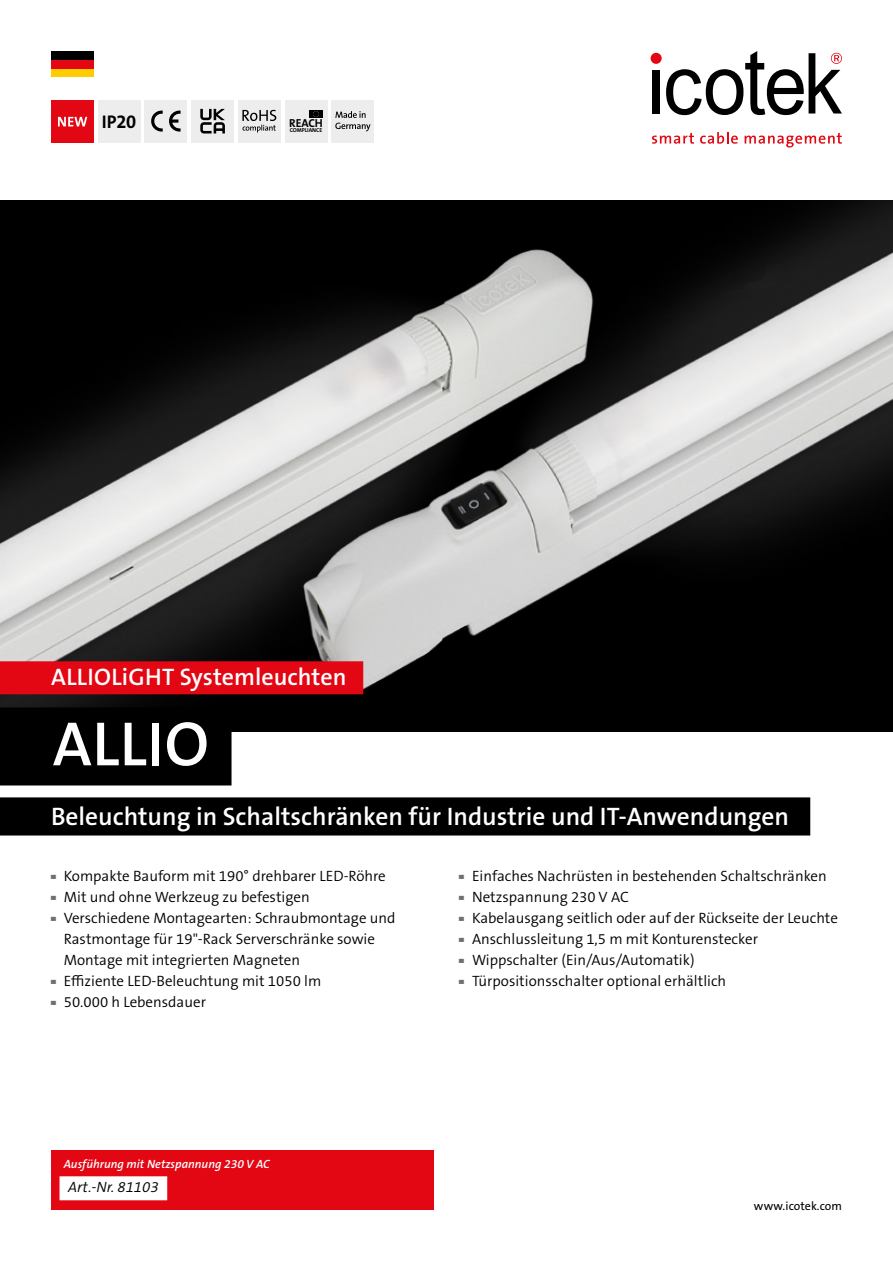
<style>
.page{position:relative;width:893px;height:1263px;background:#fff}
.page>*{position:absolute;margin:0;border:0;box-sizing:border-box;transform-origin:0 0}
.t1{font:600 63px "The Sans B W6";letter-spacing:.01em;color:#fff}
.t2{font:600 25.35px "The Sans B W6";color:#fff}
.t3{font:600 24px "The Sans B W6";color:#fff}
.t4{font:700 18.45px "The Sans B W7";color:#000}
.t5{font:300 15px/21px "The Sans B W4";color:#000}
.t6{font:italic 300 15px "The Sans B W4";color:#000}
.t7{font:italic 600 12px "The Sans B W6";color:#fff}
.t8{font:12px "The Sans B W5 Plain";letter-spacing:.005em;color:#000}
.t9{font:700 11.7px "The Sans Os F";letter-spacing:-.015em;color:#000}
.t10{font:300 6.75px "The Sans Os F";color:#706f6f}
.t11{font:700 5.7px "The Sans Os F";letter-spacing:-.01em;color:#000}
</style>
<div class="page">
<div style="left:651px;top:53px;width:11px;height:11px;background:#e30613;border-radius:50%"></div>
<svg style="left:666px;top:51px;width:176px;height:64px"></svg>
<div style="left:652px;top:70px;width:8px;height:44px;background:#000"></div>
<svg style="left:652px;top:133px;width:42px;height:11px"></svg>
<svg style="left:700px;top:132px;width:38px;height:12px"></svg>
<svg style="left:745px;top:133px;width:97px;height:15px"></svg>
<div style="left:238px;top:100px;width:43px;height:42px;background:#ededed"></div>
<svg style="left:242px;top:110px;width:34px;height:23px"></svg>
<div style="left:332px;top:100px;width:42px;height:42px;background:#ededed"></div>
<svg style="left:335px;top:111px;width:36px;height:20px"></svg>
<div style="left:285px;top:100px;width:42px;height:42px;background:#ededed"></div>
<div style="left:309px;top:110px;width:13px;height:8px;background:#000"></div>
<svg style="left:313px;top:111px;width:6px;height:6px"></svg>
<div style="left:98px;top:100px;width:42px;height:42px;background:#ededed"></div>
<div style="left:51px;top:100px;width:43px;height:42px;background:#e30613"></div>
<svg style="left:58px;top:117px;width:29px;height:9px"></svg>
<div style="left:145px;top:100px;width:42px;height:42px;background:#ededed"></div>
<svg style="left:151px;top:110px;width:30px;height:22px"></svg>
<div style="left:191px;top:100px;width:43px;height:42px;background:#ededed"></div>
<svg style="left:200px;top:109px;width:25px;height:24px"></svg>
<div style="left:51px;top:1150px;width:383px;height:60px;background:#e30613"></div>
<img style="left:0;top:200px;width:145px;height:507px">
<img style="left:145px;top:200px;width:748px;height:531px">
<div style="left:51px;top:51px;width:43px;height:9px;background:#000"></div>
<div style="left:51px;top:68px;width:43px;height:9px;background:#fc0"></div>
<div style="left:51px;top:60px;width:43px;height:8px;background:#e30613"></div>
<div style="left:0;top:661px;width:363px;height:33px;background:#e30613"></div>
<div style="left:0;top:707px;width:232px;height:78px;background:#000"></div>
<div style="left:0;top:797px;width:810px;height:38px;background:#000"></div>
<div style="left:60px;top:1176px;width:107px;height:24px;background:#fff"></div>
<p class="t4" style="left:102px;top:110px;width:36px">IP20</p>
<p class="t9" style="left:289px;top:116px;width:35px">REACH</p>
<p class="t11" style="left:290px;top:127px;width:34px">COMPLIANCE</p>
<h3 class="t3" style="left:51px;top:662px;width:297px">ALLIOLiGHT Systemleuchten</h3>
<h1 class="t1" style="left:53px;top:703px;width:158px">ALLIO</h1>
<h2 class="t2" style="left:51px;top:800px;width:739px">Beleuchtung in Schaltschränken für Industrie und IT-Anwendungen</h2>
<p class="t10" style="left:51px;top:874px;width:6px">▀</p>
<p class="t5" style="left:64px;top:865px;width:324px">Kompakte Bauform mit 190° drehbarer LED-Röhre</p>
<p class="t10" style="left:51px;top:895px;width:6px">▀</p>
<p class="t5" style="left:64px;top:886px;width:247px">Mit und ohne Werkzeug zu befestigen</p>
<p class="t10" style="left:51px;top:916px;width:6px">▀</p>
<p class="t5" style="left:64px;top:907px;width:333px">Verschiedene Montagearten: Schraubmontage und<br>Rastmontage für 19"-Rack Serverschränke sowie<br>Montage mit integrierten Magneten</p>
<p class="t10" style="left:51px;top:979px;width:6px">▀</p>
<p class="t5" style="left:64px;top:970px;width:259px">Effiziente LED-Beleuchtung mit 1050 lm</p>
<p class="t10" style="left:51px;top:1000px;width:6px">▀</p>
<p class="t5" style="left:64px;top:991px;width:144px">50.000 h Lebensdauer</p>
<p class="t7" style="left:64px;top:1156px;width:208px">Ausführung mit Netzspannung 230 V AC</p>
<p class="t6" style="left:68px;top:1178px;width:92px">Art.-Nr. 81103</p>
<p class="t10" style="left:459px;top:874px;width:6px">▀</p>
<p class="t5" style="left:472px;top:865px;width:356px">Einfaches Nachrüsten in bestehenden Schaltschränken</p>
<p class="t10" style="left:459px;top:895px;width:6px">▀</p>
<p class="t5" style="left:472px;top:886px;width:158px">Netzspannung 230 V AC</p>
<p class="t10" style="left:459px;top:916px;width:6px">▀</p>
<p class="t5" style="left:472px;top:907px;width:367px">Kabelausgang seitlich oder auf der Rückseite der Leuchte</p>
<p class="t10" style="left:459px;top:937px;width:6px">▀</p>
<p class="t5" style="left:472px;top:928px;width:288px">Anschlussleitung 1,5 m mit Konturenstecker</p>
<p class="t10" style="left:459px;top:958px;width:6px">▀</p>
<p class="t5" style="left:472px;top:949px;width:224px">Wippschalter (Ein/Aus/Automatik)</p>
<p class="t10" style="left:459px;top:979px;width:6px">▀</p>
<p class="t5" style="left:472px;top:970px;width:256px">Türpositionsschalter optional erhältlich</p>
<p class="t8" style="left:754px;top:1198px;width:90px">www.icotek.com</p>
</div>
